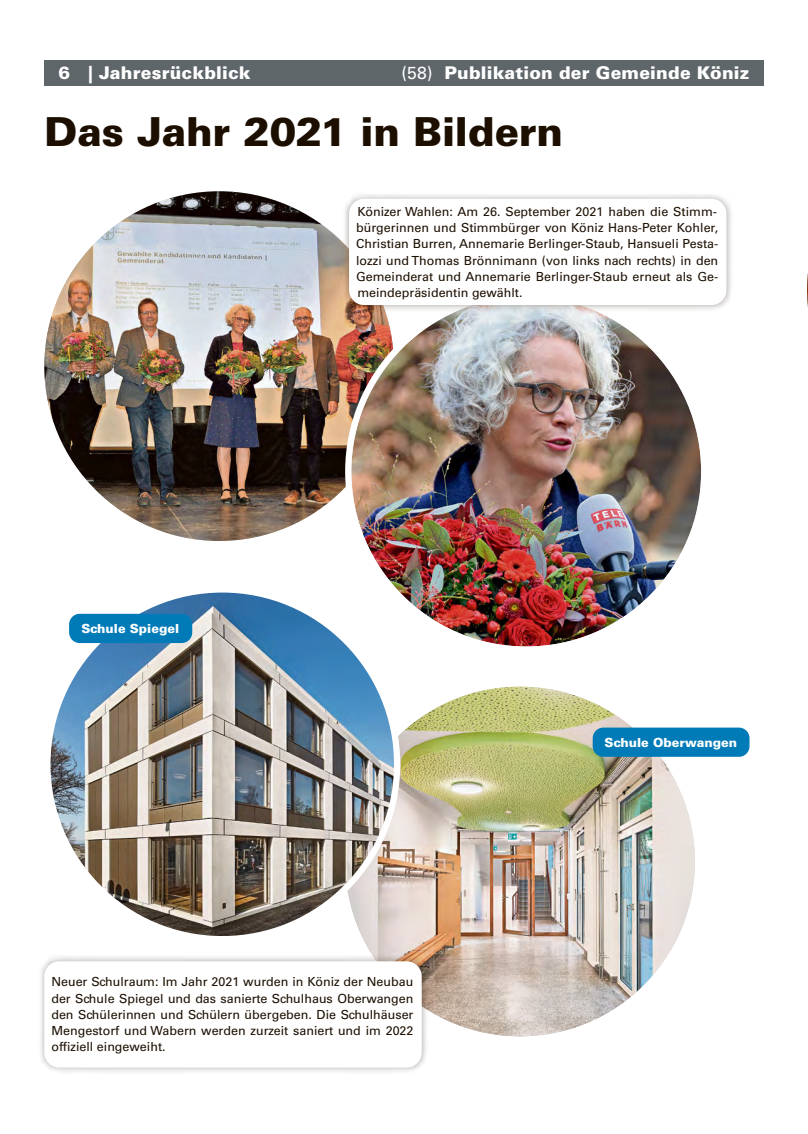
<style>
.page{position:relative;width:808px;height:1134px;background:#fff}
.page>*{position:absolute;margin:0;border:0;box-sizing:border-box;transform-origin:0 0}
.t1{font:900 40px "Univers LT Std";letter-spacing:-.005em;color:#1c0f00}
.t2{font:900 17.5px "Univers LT Std";letter-spacing:.01em;color:#fff}
.t3{font:12.5px/16.2px "Univers LT Std";color:#1c0f00;text-align:justify}
.t4{font:900 12.5px "Univers LT Std";color:#fff}
.s1{font-weight:400}
</style>
<div class="page">
<div style="left:44px;top:60px;width:720px;height:26px;background:#5f666a"></div>
<img style="left:44px;top:191px;width:350px;height:350px;border-radius:175px">
<img style="left:351px;top:297px;width:350px;height:349px;border-radius:175px">
<img style="left:807px;top:273px;width:1px;height:34px">
<img style="left:345px;top:687px;width:350px;height:349px;border-radius:175px">
<img style="left:47px;top:589px;width:350px;height:350px;border-radius:174px">
<div style="left:37px;top:954px;width:392px;height:121px;background:#1c0f00;opacity:.35"></div>
<div style="left:44px;top:961px;width:378px;height:106px;background:#fff;border-radius:15px"></div>
<div style="left:342px;top:191px;width:392px;height:121px;background:#1c0f00;opacity:.35"></div>
<div style="left:349px;top:199px;width:377px;height:106px;background:#fff;border-radius:15px"></div>
<div style="left:69px;top:614px;width:123px;height:29px;background:#007bb8;border-radius:11px"></div>
<div style="left:593px;top:728px;width:156px;height:29px;background:#007bb8;border-radius:11px"></div>
<h2 class="t2" style="left:58px;top:62px;width:194px">6 | Jahresrückblick</h2>
<h2 class="t2" style="left:401px;top:62px;width:350px"><span class="s1">(58)</span> Publikation der Gemeinde Köniz</h2>
<h1 class="t1" style="left:44px;top:107px;width:520px">Das Jahr 2021 in Bildern</h1>
<p class="t4" style="left:81px;top:621px;width:99px">Schule Spiegel</p>
<p class="t3" style="left:356px;top:203px;width:364px">Könizer Wahlen: Am 26. September 2021 haben die Stimm&shy;bürgerinnen und Stimmbürger von Köniz Hans-Peter Kohler, Christian Burren, Annemarie Berlinger-Staub, Hansueli Pesta&shy;lozzi und Thomas Brönnimann (von links nach rechts) in den Gemeinderat und Annemarie Berlinger-Staub erneut als Ge&shy;meindepräsidentin gewählt.</p>
<p class="t4" style="left:605px;top:734px;width:134px">Schule Oberwangen</p>
<p class="t3" style="left:51px;top:974px;width:364px">Neuer Schulraum: Im Jahr 2021 wurden in Köniz der Neubau der Schule Spiegel und das sanierte Schulhaus Oberwangen den Schülerinnen und Schülern übergeben. Die Schulhäuser Mengestorf und Wabern werden zurzeit saniert und im 2022 offiziell eingeweiht.</p>
</div>
